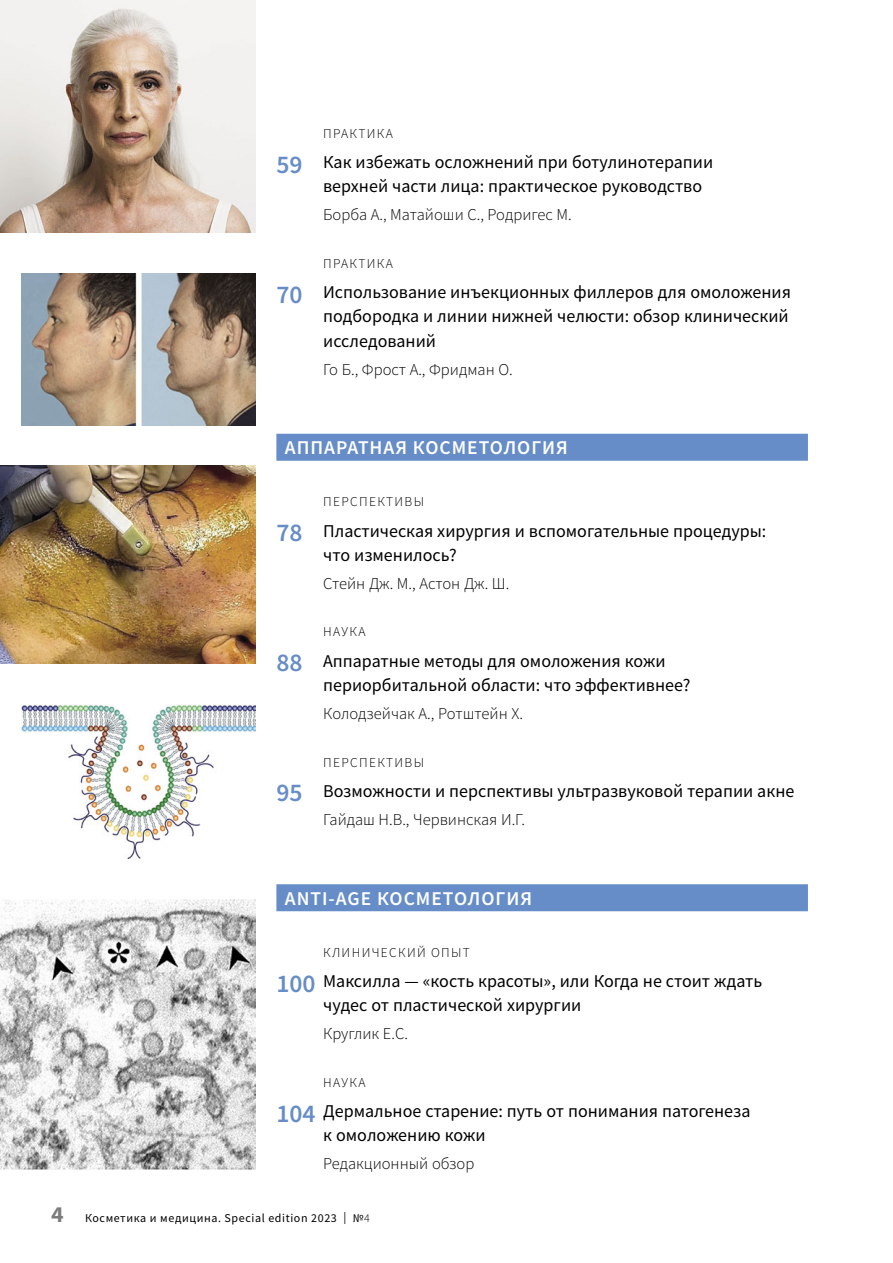
<style>
.page{position:relative;width:893px;height:1263px;background:#fff}
.page>*{position:absolute;margin:0;border:0;box-sizing:border-box;transform-origin:0 0}
.t1{font:600 19.5px "Source Sans Pro";letter-spacing:.05em;color:#fff}
.t2{font:18px/24.2px "Source Sans Pro";color:#000}
.t3{font:300 16.5px "Source Sans Pro";color:#000}
.t4{font:300 13.5px "Source Sans Pro";letter-spacing:.1em;color:#000}
.t5{font:12px "Source Sans Pro";letter-spacing:.05em;color:#000}
.s1{font-weight:600;font-size:25.5px;color:#668dc7}
.s2{font-family:"Myriad Pro";font-weight:700;font-size:22.5px;color:#7c7c7c}
.s3{font-weight:300}
</style>
<div class="page">
<img style="left:0;top:466px;width:255px;height:198px">
<img style="left:21px;top:704px;width:234px;height:155px">
<img style="left:0;top:900px;width:255px;height:269px">
<div style="left:276px;top:434px;width:532px;height:27px;background:#668dc7"></div>
<div style="left:276px;top:884px;width:532px;height:27px;background:#668dc7"></div>
<img style="left:21px;top:274px;width:234px;height:151px">
<img style="left:0;top:0;width:255px;height:233px">
<p class="t4" style="left:323px;top:128px;width:71px">ПРАКТИКА</p>
<p class="t2" style="left:323px;top:152px;width:392px;text-indent:-47px"><span class="s1">59</span> Как избежать осложнений при ботулинотерапии верхней части лица: практическое руководство</p>
<p class="t3" style="left:323px;top:208px;width:250px">Борба А., Матайоши С., Родригес М.</p>
<p class="t4" style="left:323px;top:258px;width:71px">ПРАКТИКА</p>
<p class="t2" style="left:323px;top:282px;width:469px;text-indent:-47px"><span class="s1">70</span> Использование инъекционных филлеров для омоложения подбородка и линии нижней челюсти: обзор клинический исследований</p>
<p class="t3" style="left:323px;top:363px;width:191px">Го Б., Фрост А., Фридман О.</p>
<p class="t1" style="left:285px;top:440px;width:285px">АППАРАТНАЯ КОСМЕТОЛОГИЯ</p>
<p class="t4" style="left:323px;top:496px;width:102px">ПЕРСПЕКТИВЫ</p>
<p class="t2" style="left:323px;top:520px;width:445px;text-indent:-47px"><span class="s1">78</span> Пластическая хирургия и вспомогательные процедуры: что изменилось?</p>
<p class="t3" style="left:323px;top:577px;width:188px">Стейн Дж. М., Астон Дж. Ш.</p>
<p class="t4" style="left:323px;top:627px;width:44px">НАУКА</p>
<p class="t2" style="left:323px;top:650px;width:369px;text-indent:-47px"><span class="s1">88</span> Аппаратные методы для омоложения кожи периорбитальной области: что эффективнее?</p>
<p class="t3" style="left:323px;top:707px;width:201px">Колодзейчак А., Ротштейн Х.</p>
<p class="t4" style="left:323px;top:757px;width:102px">ПЕРСПЕКТИВЫ</p>
<p class="t2" style="left:276px;top:780px;width:519px"><span class="s1">95</span> Возможности и перспективы ультразвуковой терапии акне</p>
<p class="t3" style="left:323px;top:813px;width:203px">Гайдаш Н.В., Червинская И.Г.</p>
<p class="t1" style="left:285px;top:891px;width:249px">ANTI-AGE КОСМЕТОЛОГИЯ</p>
<p class="t4" style="left:323px;top:947px;width:148px">КЛИНИЧЕСКИЙ ОПЫТ</p>
<p class="t2" style="left:323px;top:971px;width:441px;text-indent:-47px"><span class="s1">100</span> Максилла — «кость красоты», или Когда не стоит ждать чудес от пластической хирургии</p>
<p class="t3" style="left:323px;top:1027px;width:86px">Круглик Е.С.</p>
<p class="t4" style="left:323px;top:1077px;width:44px">НАУКА</p>
<p class="t2" style="left:323px;top:1101px;width:429px;text-indent:-47px"><span class="s1">104</span> Дермальное старение: путь от понимания патогенеза к омоложению кожи</p>
<p class="t3" style="left:323px;top:1157px;width:153px">Редакционный обзор</p>
<p class="t5" style="left:51px;top:1213px;width:320px"><span class="s2">4</span> Косметика и медицина. Special edition 2023 | №<span class="s3">4</span></p>
</div>
